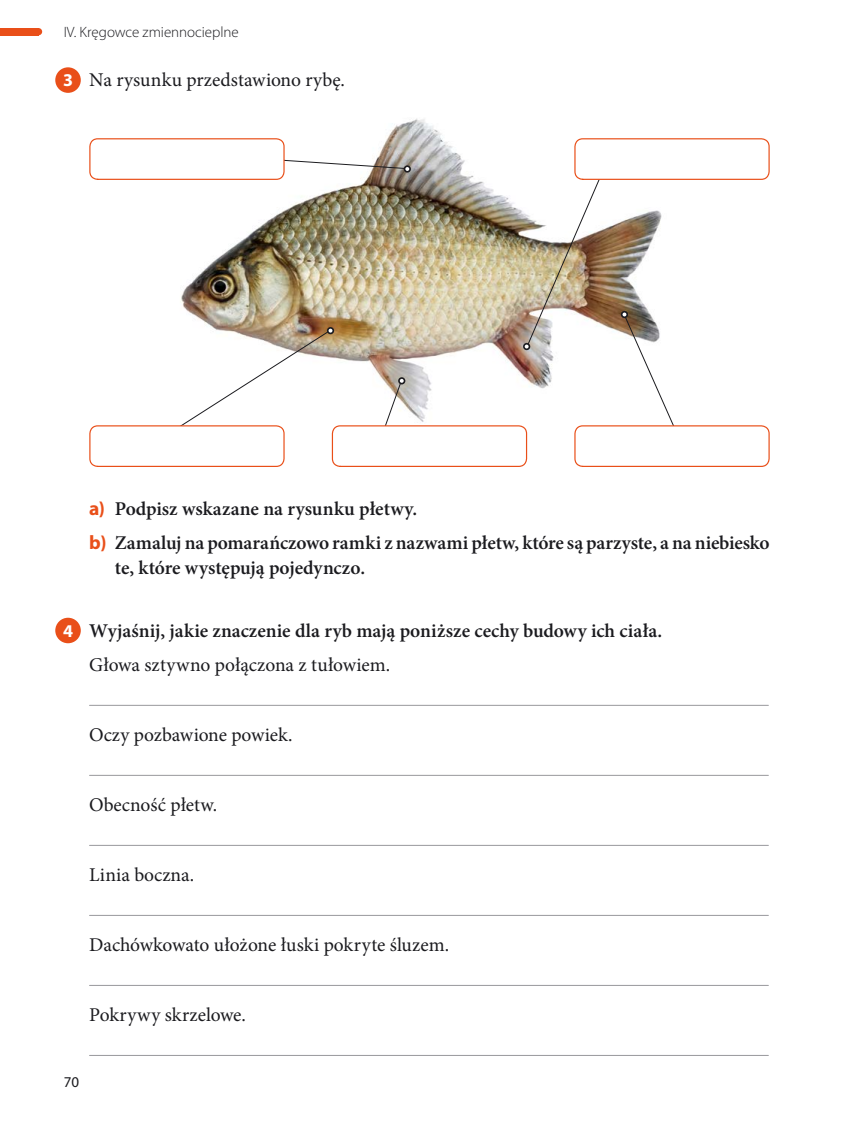
<style>
.page{position:relative;width:859px;height:1127px;background:#fff}
.page>*{position:absolute;margin:0;border:0;box-sizing:border-box;transform-origin:0 0}
.t1{font:600 19.5px/34px "Minion Pro";color:#1b1b1f}
.t2{font:19.5px "Minion Pro";color:#1b1b1f}
.t3{font:700 18px "Myriad Pro";color:#fff}
.t4{font:300 15px "Myriad Pro";letter-spacing:-.005em;color:#1b1b1f}
.t5{font:15px "Myriad Pro";color:#1b1b1f}
.s1{font-family:"Myriad Pro";font-weight:700;font-size:18px;color:#fff}
.s2{font-family:"Myriad Pro";font-weight:700;color:#e94f19}
</style>
<div class="page">
<div style="left:0;top:28px;width:38px;height:7px;background:#e94f19"></div>
<div style="left:35px;top:28px;width:7px;height:7px;background:#e94f19;border-radius:50%"></div>
<img style="left:180px;top:118px;width:482px;height:330px">
<div style="left:55px;top:67px;width:26px;height:26px;background:#e94f19;border-radius:50%"></div>
<hr style="left:90px;top:705px;width:678px;height:1px;background:#98989c">
<hr style="left:90px;top:775px;width:678px;height:1px;background:#98989c">
<hr style="left:90px;top:845px;width:678px;height:1px;background:#98989c">
<hr style="left:90px;top:915px;width:678px;height:1px;background:#98989c">
<hr style="left:90px;top:985px;width:678px;height:1px;background:#98989c">
<hr style="left:90px;top:1055px;width:678px;height:1px;background:#98989c">
<div style="left:55px;top:618px;width:26px;height:25px;background:#e94f19;border-radius:50%"></div>
<svg style="left:285px;top:159px;width:125px;height:13px"></svg>
<div style="left:403px;top:165px;width:8px;height:8px;border:2px solid #1b1b1f;border-radius:50%"></div>
<svg style="left:622px;top:312px;width:52px;height:113px"></svg>
<div style="left:621px;top:311px;width:7px;height:7px;border:2px solid #1b1b1f;border-radius:50%"></div>
<svg style="left:180px;top:328px;width:153px;height:100px"></svg>
<div style="left:327px;top:327px;width:7px;height:7px;border:2px solid #1b1b1f;border-radius:50%"></div>
<svg style="left:382px;top:378px;width:23px;height:47px"></svg>
<div style="left:398px;top:377px;width:7px;height:7px;border:2px solid #1b1b1f;border-radius:50%"></div>
<img style="left:524px;top:178px;width:76px;height:171px">
<div style="left:523px;top:343px;width:7px;height:7px;border:2px solid #1b1b1f;border-radius:50%"></div>
<div style="left:575px;top:426px;width:194px;height:40px;background:#fff;border-radius:8px"></div>
<div style="left:574px;top:425px;width:196px;height:42px;border:1px solid #e94f19;border-radius:8px"></div>
<div style="left:90px;top:139px;width:194px;height:40px;background:#fff;border-radius:8px"></div>
<div style="left:89px;top:138px;width:196px;height:42px;border:1px solid #e94f19;border-radius:8px"></div>
<div style="left:90px;top:426px;width:194px;height:40px;background:#fff;border-radius:8px"></div>
<div style="left:89px;top:425px;width:196px;height:42px;border:1px solid #e94f19;border-radius:8px"></div>
<div style="left:332px;top:426px;width:195px;height:40px;background:#fff;border-radius:8px"></div>
<div style="left:332px;top:425px;width:195px;height:42px;border:1px solid #e94f19;border-radius:8px"></div>
<div style="left:575px;top:139px;width:194px;height:40px;background:#fff;border-radius:8px"></div>
<div style="left:574px;top:138px;width:196px;height:42px;border:1px solid #e94f19;border-radius:8px"></div>
<p class="t4" style="left:64px;top:23px;width:177px">IV. Kręgowce zmiennocieplne</p>
<p class="t2" style="left:63px;top:67px;width:283px"><span class="s1">3</span> Na rysunku przedstawiono rybę.</p>
<p class="t1" style="left:89px;top:491px;width:682px"><span class="s2">a)</span> Podpisz wskazane na rysunku płetwy.<br><span class="s2">b)</span> Zamaluj na pomarańczowo ramki z nazwami płetw, które są parzyste, a na niebiesko</p>
<p class="t1" style="left:115px;top:551px;width:252px">te, które występują pojedynczo.</p>
<p class="t3" style="left:63px;top:619px;width:11px">4</p>
<p class="t1" style="left:89px;top:613px;width:575px">Wyjaśnij, jakie znaczenie dla ryb mają poniższe cechy budowy ich ciała.</p>
<p class="t2" style="left:89px;top:651px;width:302px">Głowa sztywno połączona z tułowiem.</p>
<p class="t2" style="left:89px;top:721px;width:205px">Oczy pozbawione powiek.</p>
<p class="t2" style="left:89px;top:791px;width:130px">Obecność płetw.</p>
<p class="t2" style="left:89px;top:861px;width:107px">Linia boczna.</p>
<p class="t2" style="left:89px;top:931px;width:361px">Dachówkowato ułożone łuski pokryte śluzem.</p>
<p class="t2" style="left:89px;top:1001px;width:158px">Pokrywy skrzelowe.</p>
<p class="t5" style="left:64px;top:1073px;width:17px">70</p>
</div>
